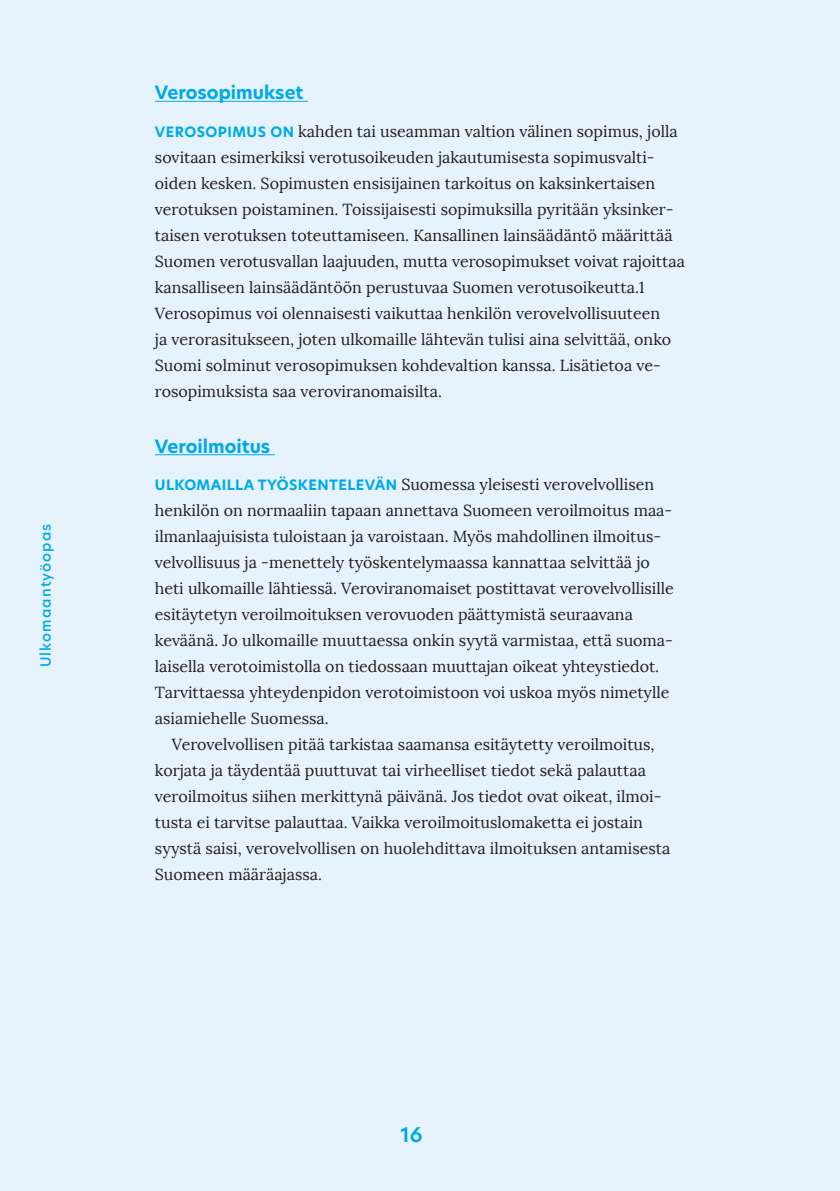
<style>
.page{position:relative;width:840px;height:1191px;background:#fff}
.page>*{position:absolute;margin:0;border:0;box-sizing:border-box;transform-origin:0 0}
.t1{font:600 20px "Hero New";color:#00aae7}
.t2{font:700 18px "Hero New";color:#00aae7}
.Leipä_-_eka{font:16px/26px "Lora";color:#231f20}
.leipä_-_sisennettty{font:16px/26px "Lora";color:#231f20}
.t3{font:500 14px "Hero New";letter-spacing:.08em;color:#00aae7}
.s1{font-family:"Hero New";font-weight:700;font-size:14px;color:#00aae7}
</style>
<div class="page">
<div style="left:0;top:0;width:839px;height:1191px;background:#e6f3fc"></div>
<hr style="left:155px;top:101px;width:153px;height:1px;background:#00aae7">
<hr style="left:155px;top:454px;width:120px;height:1px;background:#00aae7">
<p class="t3" style="left:36px;top:667px;width:145px;rotate:-90deg">Ulkomaantyöopas</p>
<p class="t2" style="left:155px;top:81px;width:150px">Verosopimukset</p>
<p class="Leipä_-_eka" style="left:155px;top:118px;width:531px"><span class="s1">VEROSOPIMUS ON</span> kahden tai useamman valtion välinen sopimus, jolla sovitaan esimerkiksi verotusoikeuden jakautumisesta sopimusvalti&shy;oiden kesken. Sopimusten ensisijainen tarkoitus on kaksinkertaisen verotuksen poistaminen. Toissijaisesti sopimuksilla pyritään yksinker&shy;taisen verotuksen toteuttamiseen. Kansallinen lainsäädäntö määrittää Suomen verotusvallan laajuuden, mutta verosopimukset voivat rajoittaa kansalliseen lainsäädäntöön perustuvaa Suomen verotusoikeutta.1<br>Verosopimus voi olennaisesti vaikuttaa henkilön verovelvollisuuteen<br>ja verorasitukseen, joten ulkomaille lähtevän tulisi aina selvittää, onko Suomi solminut verosopimuksen kohdevaltion kanssa. Lisätietoa ve&shy;rosopimuksista saa veroviranomaisilta.</p>
<p class="t2" style="left:155px;top:434px;width:117px">Veroilmoitus</p>
<p class="Leipä_-_eka" style="left:155px;top:472px;width:520px"><span class="s1">ULKOMAILLA TYÖSKENTELEVÄN</span> Suomessa yleisesti verovelvollisen henkilön on normaaliin tapaan annettava Suomeen veroilmoitus maa&shy;ilmanlaajuisista tuloistaan ja varoistaan. Myös mahdollinen ilmoitus&shy;velvollisuus ja -menettely työskentelymaassa kannattaa selvittää jo heti ulkomaille lähtiessä. Veroviranomaiset postittavat verovelvollisille esitäytetyn veroilmoituksen verovuoden päättymistä seuraavana keväänä. Jo ulkomaille muuttaessa onkin syytä varmistaa, että suoma&shy;laisella verotoimistolla on tiedossaan muuttajan oikeat yhteystiedot.<br>Tarvittaessa yhteydenpidon verotoimistoon voi uskoa myös nimetylle asiamiehelle Suomessa.</p>
<p class="leipä_-_sisennettty" style="left:155px;top:732px;width:516px;text-indent:17px">Verovelvollisen pitää tarkistaa saamansa esitäytetty veroilmoitus, korjata ja täydentää puuttuvat tai virheelliset tiedot sekä palauttaa veroilmoitus siihen merkittynä päivänä. Jos tiedot ovat oikeat, ilmoi&shy;tusta ei tarvitse palauttaa. Vaikka veroilmoituslomaketta ei jostain syystä saisi, verovelvollisen on huolehdittava ilmoituksen antamisesta Suomeen määräajassa.</p>
<p class="t1" style="left:400px;top:1120px;width:24px">16</p>
</div>
